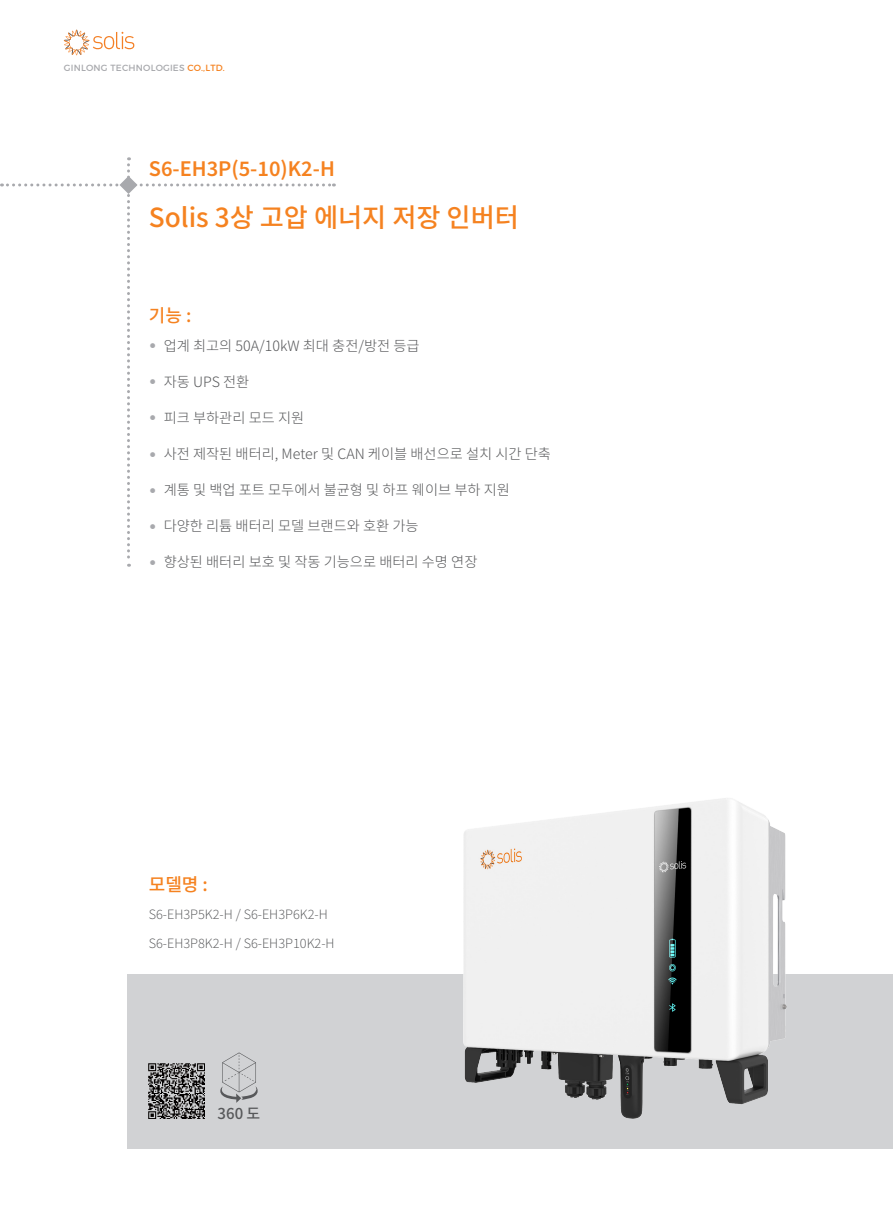
<style>
.page{position:relative;width:893px;height:1212px;background:#fff}
.page>*{position:absolute;margin:0;border:0;box-sizing:border-box;transform-origin:0 0}
.t1{font:500 26.25px "Source Han Sans SC";color:#f58220}
.t2{font:600 22.5px "Source Sans Pro";color:#f58220}
.t3{font:500 18px "Source Han Sans SC";color:#f58220}
.t4{font:500 15px "Source Han Sans SC";color:#57585a}
.t5{font:300 14.25px "Source Han Sans SC";color:#57585a}
.t6{font:300 14.25px/29.5px "Source Sans Pro";color:#57585a}
.t7{font:9px "Montserrat";letter-spacing:.025em;color:#a8a9ad}
.s1{color:#f58220}
.s2{color:#a8a9ad}
</style>
<div class="page">
<div style="left:128px;top:974px;width:765px;height:174px;background:#d1d2d4"></div>
<svg style="left:64px;top:30px;width:70px;height:25px"></svg>
<img style="left:464px;top:798px;width:323px;height:320px">
<svg style="left:220px;top:1052px;width:38px;height:51px"></svg>
<img style="left:149px;top:1063px;width:55px;height:55px">
<svg style="left:1px;top:157px;width:333px;height:410px"></svg>
<p class="t7" style="left:64px;top:63px;width:163px">GINLONG TECHNOLOGIES <span class="s1">CO.,LTD.</span></p>
<h2 class="t2" style="left:149px;top:154px;width:188px">S6-EH3P(5-10)K2-H</h2>
<h1 class="t1" style="left:149px;top:203px;width:372px">Solis 3상 고압 에너지 저장 인버터</h1>
<p class="t3" style="left:149px;top:305px;width:44px">기능 :</p>
<p class="t5" style="left:149px;top:337px;width:272px"><span class="s2">•</span> 업계 최고의 50A/10kW 최대 충전/방전 등급</p>
<p class="t5" style="left:149px;top:373px;width:102px"><span class="s2">•</span> 자동 UPS 전환</p>
<p class="t5" style="left:149px;top:409px;width:157px"><span class="s2">•</span> 피크 부하관리 모드 지원</p>
<p class="t5" style="left:149px;top:445px;width:404px"><span class="s2">•</span> 사전 제작된 배터리, Meter 및 CAN 케이블 배선으로 설치 시간 단축</p>
<p class="t5" style="left:149px;top:481px;width:363px"><span class="s2">•</span> 계통 및 백업 포트 모두에서 불균형 및 하프 웨이브 부하 지원</p>
<p class="t5" style="left:149px;top:517px;width:271px"><span class="s2">•</span> 다양한 리튬 배터리 모델 브랜드와 호환 가능</p>
<p class="t5" style="left:149px;top:553px;width:330px"><span class="s2">•</span> 향상된 배터리 보호 및 작동 기능으로 배터리 수명 연장</p>
<p class="t3" style="left:149px;top:874px;width:61px">모델명 :</p>
<p class="t6" style="left:149px;top:899px;width:187px">S6-EH3P5K2-H / S6-EH3P6K2-H<br>S6-EH3P8K2-H / S6-EH3P10K2-H</p>
<p class="t4" style="left:218px;top:1105px;width:44px">360 도</p>
</div>
